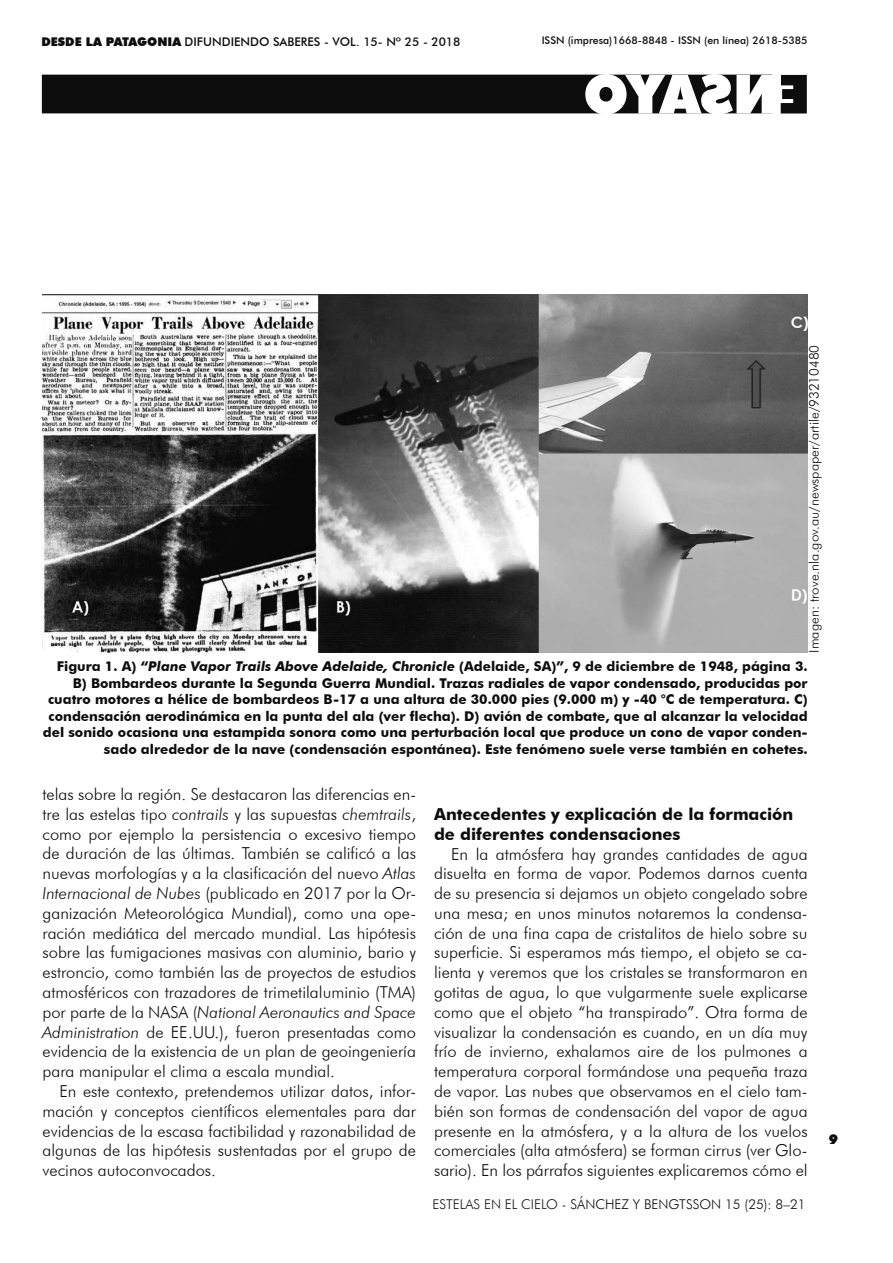
<style>
.page{position:relative;width:893px;height:1263px;background:#fff}
.page>*{position:absolute;margin:0;border:0;box-sizing:border-box;transform-origin:0 0}
.t1{font:300 16.5px/19.8px "Futura BT";color:#0d0d0d;text-align:justify}
.t2{font:700 16.5px/19.8px "Futura BT";color:#0d0d0d}
.t3{font:700 13.5px/16.5px "Futura BT";color:#0d0d0d;text-align:right}
.t4{font:300 13.5px "Futura BT";color:#0d0d0d}
.t5{font:900 13.5px "Futura BT";color:#0d0d0d}
.t6{font:500 12px "Futura BT";color:#0d0d0d}
.t7{font:500 10.5px "Futura BT";color:#0d0d0d}
.s1{font-weight:900}
.s2{font-style:italic}
.s3{color:#181818}
</style>
<div class="page">
<img style="left:43px;top:295px;width:765px;height:358px">
<div style="left:43px;top:75px;width:728px;height:38px;background:#0d0d0d"></div>
<svg style="left:585px;top:74px;width:188px;height:40px"></svg>
<p class="t6" style="left:41px;top:35px;width:420px"><span class="s1">DESDE LA PATAGONIA</span> DIFUNDIENDO SABERES - VOL. 15- Nº 25 - 2018</p>
<p class="t7" style="left:542px;top:34px;width:267px">ISSN (impresa)1668-8848 - ISSN (en línea) 2618-5385</p>
<p class="t4" style="left:806px;top:653px;width:309px;rotate:-90deg">Imagen: trove.nla.gov.au/newspaper/artile/93210480</p>
<p class="t3" style="left:43px;top:658px;width:766px">Figura 1. A) “<span class="s2">Plane Vapor Trails Above Adelaide, Chronicle</span> (Adelaide, SA)”, 9 de diciembre de 1948, página 3.<br>B) Bombardeos durante la Segunda Guerra Mundial. Trazas radiales de vapor condensado, producidas por cuatro motores a hélice de bombardeos B-17 a una altura de 30.000 pies (9.000 m) y -40 °C de temperatura. C) condensación aerodinámica en la punta del ala (ver flecha). D) avión de combate, que al alcanzar la velocidad del sonido ocasiona una estampida sonora como una perturbación local que produce un cono de vapor conden&shy;sado alrededor de la nave (condensación espontánea). Este fenómeno suele verse también en cohetes.</p>
<p class="t1" style="left:43px;top:784px;width:375px">telas sobre la región. Se destacaron las diferencias en&shy;tre las estelas tipo <span class="s2">contrails</span> y las supuestas <span class="s2">chemtrails</span>, como por ejemplo la persistencia o excesivo tiempo de duración de las últimas. También se calificó a las nuevas morfologías y a la clasificación del nuevo <span class="s2">Atlas Internacional de Nubes</span> (publicado en 2017 por la Or&shy;ganización Meteorológica Mundial), como una ope&shy;ración mediática del mercado mundial. Las hipótesis sobre las fumigaciones masivas con aluminio, bario y estroncio, como también las de proyectos de estudios atmosféricos con trazadores de trimetilaluminio (TMA) por parte de la NASA (<span class="s2">National Aeronautics and Space Administration</span> de EE.UU.), fueron presentadas como evidencia de la existencia de un plan de geoingeniería para manipular el clima a escala mundial.</p>
<p class="t1" style="left:43px;top:1081px;width:375px;text-indent:17px">En este contexto, pretendemos utilizar datos, infor&shy;mación y conceptos científicos elementales para dar evidencias de la escasa factibilidad y razonabilidad de algunas de las hipótesis sustentadas por el grupo de vecinos autoconvocados.</p>
<p class="t2" style="left:434px;top:804px;width:361px">Antecedentes y explicación de la formación de diferentes condensaciones</p>
<p class="t1" style="left:434px;top:844px;width:375px;text-indent:17px">En la atmósfera hay grandes cantidades de agua disuelta en forma de vapor. Podemos darnos cuenta de su presencia si dejamos un objeto congelado sobre una mesa; en unos minutos notaremos la condensa&shy;ción de una fina capa de cristalitos de hielo sobre su superficie. Si esperamos más tiempo, el objeto se ca&shy;lienta y veremos que los cristales se transformaron en gotitas de agua, lo que vulgarmente suele explicarse como que el objeto “ha transpirado”. Otra forma de visualizar la condensación es cuando, en un día muy frío de invierno, exhalamos aire de los pulmones a temperatura corporal formándose una pequeña traza de vapor. Las nubes que observamos en el cielo tam&shy;bién son formas de condensación del vapor de agua presente en la atmósfera, y a la altura de los vuelos comerciales (alta atmósfera) se forman cirrus (ver Glo&shy;sario). En los párrafos siguientes explicaremos cómo el</p>
<p class="t4" style="left:432px;top:1196px;width:375px"><span class="s3">ESTELAS EN EL CIELO -</span> SÁNCHEZ Y BENGTSSON 15 (25): 8–21</p>
<p class="t5" style="left:829px;top:1131px;width:11px">9</p>
</div>
